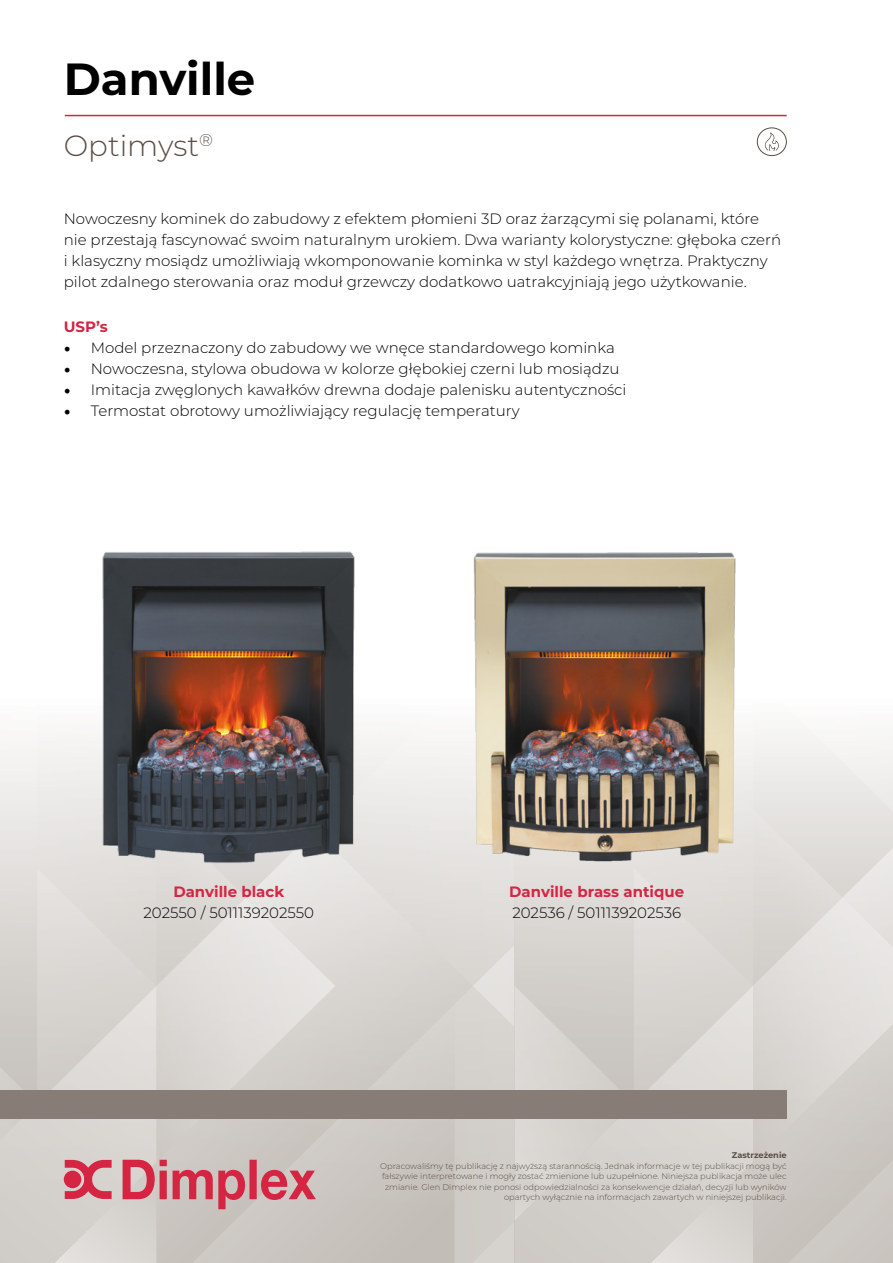
<style>
.page{position:relative;width:893px;height:1263px;background:#fff}
.page>*{position:absolute;margin:0;border:0;box-sizing:border-box;transform-origin:0 0}
.t1{font:700 45px "Montserrat";color:#000}
.t2{font:300 29.25px "Montserrat";color:#5a4d45}
.t3{font:300 15px/21px "Montserrat";color:#000}
.t4{font:700 15px "Montserrat";color:#d62543}
.t5{font:300 8.25px/10.5px "Montserrat";color:#5a4d45;text-align:right}
.t6{font:700 8.25px "Montserrat";color:#5a4d45}
.s1{font-family:"Minion Pro";font-weight:400;font-size:18px}
</style>
<div class="page">
<hr style="left:65px;top:115px;width:722px;height:1px;background:#d62543">
<svg style="left:0;top:732px;width:893px;height:531px"></svg>
<img style="left:446px;top:552px;width:314px;height:320px">
<img style="left:73px;top:551px;width:305px;height:321px">
<div style="left:757px;top:128px;width:30px;height:28px;border:1px solid #5a4d45;border-radius:50%"></div>
<svg style="left:765px;top:132px;width:14px;height:19px"></svg>
<h1 class="t1" style="left:64px;top:46px;width:193px">Danville</h1>
<h2 class="t2" style="left:64px;top:126px;width:151px">Optimyst<sup>®</sup></h2>
<p class="t3" style="left:64px;top:208px;width:719px">Nowoczesny kominek do zabudowy z efektem płomieni 3D oraz żarzącymi się polanami, które nie przestają fascynować swoim naturalnym urokiem. Dwa warianty kolorystyczne: głęboka czerń i klasyczny mosiądz umożliwiają wkomponowanie kominka w styl każdego wnętrza. Praktyczny pilot zdalnego sterowania oraz moduł grzewczy dodatkowo uatrakcyjniają jego użytkowanie.</p>
<p class="t4" style="left:64px;top:316px;width:46px">USP’s</p>
<p class="t3" style="left:64px;top:337px;width:552px"><span class="s1">•</span> Model przeznaczony do zabudowy we wnęce standardowego kominka</p>
<p class="t3" style="left:64px;top:358px;width:557px"><span class="s1">•</span> Nowoczesna, stylowa obudowa w kolorze głębokiej czerni lub mosiądzu</p>
<p class="t3" style="left:64px;top:379px;width:564px"><span class="s1">•</span> Imitacja zwęglonych kawałków drewna dodaje palenisku autentyczności</p>
<p class="t3" style="left:64px;top:400px;width:458px"><span class="s1">•</span> Termostat obrotowy umożliwiający regulację temperatury</p>
<p class="t4" style="left:173px;top:881px;width:112px">Danville black</p>
<p class="t3" style="left:144px;top:902px;width:172px">202550 / 5011139202550</p>
<p class="t4" style="left:509px;top:881px;width:177px">Danville brass antique</p>
<p class="t3" style="left:512px;top:902px;width:170px">202536 / 5011139202536</p>
<p class="t6" style="left:732px;top:1149px;width:56px">Zastrzeżenie</p>
<p class="t5" style="left:380px;top:1160px;width:408px">Opracowaliśmy tę publikację z najwyższą starannością. Jednak informacje w tej publikacji mogą być fałszywie interpretowane i mogły zostać zmienione lub uzupełnione. Niniejsza publikacja może ulec zmianie. Glen Dimplex nie ponosi odpowiedzialności za konsekwencje działań, decyzji lub wyników opartych wyłącznie na informacjach zawartych w niniejszej publikacji.</p>
</div>
